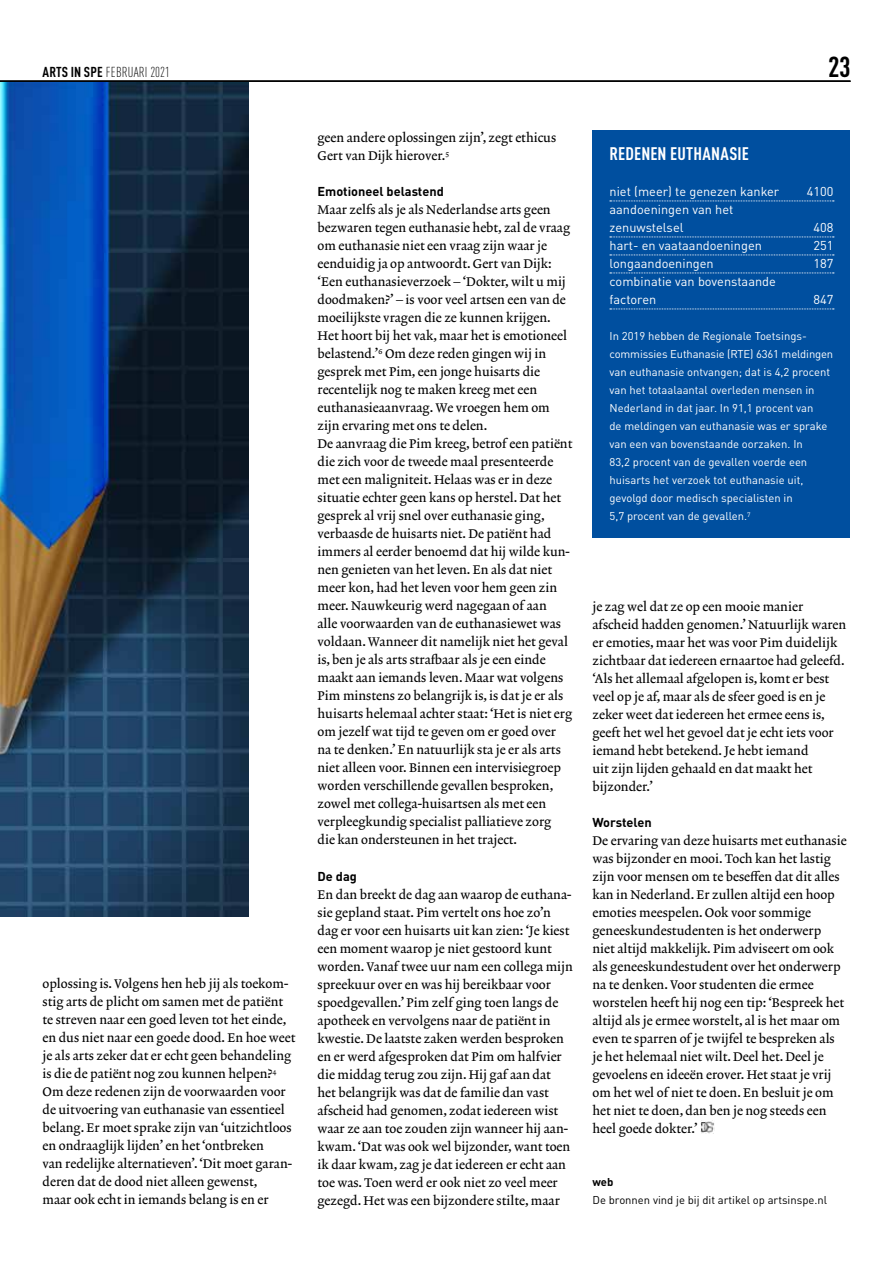
<style>
.page{position:relative;width:893px;height:1263px;background:#fff}
.page>*{position:absolute;margin:0;border:0;box-sizing:border-box;transform-origin:0 0}
.t1{font:700 condensed 28.5px "DINOT";color:#000}
.t2{font:700 condensed 18px "DINOT";letter-spacing:.005em;color:#fff}
.t3{font:300 condensed 14.25px "DINOT";letter-spacing:.01em;color:#000}
.t4{font:12.75px/18px "Lexicon No 2 Roman A";color:#000}
.t5{font:12.75px/18px "DINOT";color:#fff}
.t6{font:700 12.75px "DINOT";color:#000}
.t7{font:11.25px/18px "DINOT";color:#fff}
.t8{font:11.25px "DINOT";color:#000}
.t9{font:700 11.25px "DINOT";color:#000}
.s1{font-weight:700}
</style>
<div class="page">
<img style="left:0;top:82px;width:249px;height:834px">
<hr style="left:0;top:81px;width:850px;height:1px;background:#000">
<div style="left:592px;top:131px;width:258px;height:407px;background:#004f9f"></div>
<svg style="left:610px;top:201px;width:224px;height:1px"></svg>
<svg style="left:610px;top:237px;width:224px;height:1px"></svg>
<svg style="left:610px;top:255px;width:224px;height:1px"></svg>
<svg style="left:610px;top:273px;width:224px;height:1px"></svg>
<svg style="left:610px;top:309px;width:224px;height:1px"></svg>
<img style="left:700px;top:1121px;width:15px;height:13px">
<p class="t3" style="left:43px;top:63px;width:129px"><span class="s1">ARTS IN SPE</span> FEBRUARI 2021</p>
<h1 class="t1" style="left:828px;top:49px;width:24px">23</h1>
<p class="t4" style="left:43px;top:976px;width:254px">oplossing is. Volgens hen heb jij als toekom&shy;stig arts de plicht om samen met de patiënt te streven naar een goed leven tot het einde, en dus niet naar een goede dood. En hoe weet je als arts zeker dat er echt geen behandeling is die de patiënt nog zou kunnen helpen?<sup>4<br></sup>Om deze redenen zijn de voorwaarden voor de uitvoering van euthanasie van essentieel belang. Er moet sprake zijn van ‘uitzichtloos en ondraaglijk lijden’ en het ‘ontbreken<br>van redelijke alternatieven’. ‘Dit moet garan&shy;deren dat de dood niet alleen gewenst,<br>maar ook echt in iemands belang is en er</p>
<p class="t4" style="left:317px;top:130px;width:240px">geen andere oplossingen zijn’, zegt ethicus<br>Gert van Dijk hierover.<sup>5</sup></p>
<p class="t6" style="left:317px;top:183px;width:128px">Emotioneel belastend</p>
<p class="t4" style="left:317px;top:202px;width:256px">Maar zelfs als je als Nederlandse arts geen bezwaren tegen euthanasie hebt, zal de vraag om euthanasie niet een vraag zijn waar je eenduidig ja op antwoordt. Gert van Dijk: ‘Een euthanasieverzoek – ‘Dokter, wilt u mij doodmaken?’ – is voor veel artsen een van de moeilijkste vragen die ze kunnen krijgen.<br>Het hoort bij het vak, maar het is emotioneel belastend.’<sup>6</sup> Om deze reden gingen wij in gesprek met Pim, een jonge huisarts die recentelijk nog te maken kreeg met een euthanasieaanvraag. We vroegen hem om zijn ervaring met ons te delen.<br>De aanvraag die Pim kreeg, betrof een patiënt die zich voor de tweede maal presenteerde met een maligniteit. Helaas was er in deze situatie echter geen kans op herstel. Dat het gesprek al vrij snel over euthanasie ging, verbaasde de huisarts niet. De patiënt had immers al eerder benoemd dat hij wilde kun&shy;nen genieten van het leven. En als dat niet meer kon, had het leven voor hem geen zin meer. Nauwkeurig werd nagegaan of aan<br>alle voorwaarden van de euthanasiewet was voldaan. Wanneer dit namelijk niet het geval is, ben je als arts strafbaar als je een einde maakt aan iemands leven. Maar wat volgens Pim minstens zo belangrijk is, is dat je er als huisarts helemaal achter staat: ‘Het is niet erg om jezelf wat tijd te geven om er goed over na te denken.’ En natuurlijk sta je er als arts niet alleen voor. Binnen een intervisiegroep worden verschillende gevallen besproken, zowel met collega-huisartsen als met een verpleegkundig specialist palliatieve zorg<br>die kan ondersteunen in het traject.</p>
<p class="t6" style="left:317px;top:867px;width:41px">De dag</p>
<p class="t4" style="left:317px;top:886px;width:257px">En dan breekt de dag aan waarop de euthana&shy;sie gepland staat. Pim vertelt ons hoe zo’n dag er voor een huisarts uit kan zien: ‘Je kiest een moment waarop je niet gestoord kunt worden. Vanaf twee uur nam een collega mijn spreekuur over en was hij bereikbaar voor spoedgevallen.’ Pim zelf ging toen langs de apotheek en vervolgens naar de patiënt in kwestie. De laatste zaken werden besproken en er werd afgesproken dat Pim om halfvier die middag terug zou zijn. Hij gaf aan dat<br>het belangrijk was dat de familie dan vast afscheid had genomen, zodat iedereen wist waar ze aan toe zouden zijn wanneer hij aan&shy;kwam. ‘Dat was ook wel bijzonder, want toen ik daar kwam, zag je dat iedereen er echt aan toe was. Toen werd er ook niet zo veel meer gezegd. Het was een bijzondere stilte, maar</p>
<h2 class="t2" style="left:610px;top:143px;width:141px">REDENEN EUTHANASIE</h2>
<p class="t5" style="left:609px;top:182px;width:171px">niet (meer) te genezen kanker</p>
<p class="t5" style="left:807px;top:182px;width:28px">4100</p>
<p class="t5" style="left:609px;top:200px;width:125px">aandoeningen van het zenuwstelsel</p>
<p class="t5" style="left:813px;top:218px;width:22px">408</p>
<p class="t5" style="left:609px;top:236px;width:154px">hart- en vaataandoeningen</p>
<p class="t5" style="left:813px;top:236px;width:22px">251</p>
<p class="t5" style="left:609px;top:254px;width:106px">longaandoeningen</p>
<p class="t5" style="left:813px;top:254px;width:22px">187</p>
<p class="t5" style="left:609px;top:272px;width:168px">combinatie van bovenstaande factoren</p>
<p class="t5" style="left:813px;top:290px;width:22px">847</p>
<p class="t7" style="left:609px;top:327px;width:225px">In 2019 hebben de Regionale Toetsings&shy;commissies Euthanasie (RTE) 6361 meldingen van euthanasie ontvangen; dat is 4,2 procent van het totaalaantal overleden mensen in Nederland in dat jaar. In 91,1 procent van<br>de meldingen van euthanasie was er sprake van een van bovenstaande oorzaken. In<br>83,2 procent van de gevallen voerde een huisarts het verzoek tot euthanasie uit, gevolgd door medisch specialisten in<br>5,7 procent van de gevallen.<sup>7</sup></p>
<p class="t4" style="left:592px;top:598px;width:255px">je zag wel dat ze op een mooie manier afscheid hadden genomen.’ Natuurlijk waren er emoties, maar het was voor Pim duidelijk zichtbaar dat iedereen ernaartoe had geleefd. ‘Als het allemaal afgelopen is, komt er best veel op je af, maar als de sfeer goed is en je zeker weet dat iedereen het ermee eens is, geeft het wel het gevoel dat je echt iets voor iemand hebt betekend. Je hebt iemand<br>uit zijn lijden gehaald en dat maakt het bijzonder.’</p>
<p class="t6" style="left:592px;top:814px;width:61px">Worstelen</p>
<p class="t4" style="left:592px;top:832px;width:256px">De ervaring van deze huisarts met euthanasie was bijzonder en mooi. Toch kan het lastig zijn voor mensen om te beseffen dat dit alles kan in Nederland. Er zullen altijd een hoop emoties meespelen. Ook voor sommige geneeskundestudenten is het onderwerp niet altijd makkelijk. Pim adviseert om ook als geneeskundestudent over het onderwerp na te denken. Voor studenten die ermee worstelen heeft hij nog een tip: ‘Bespreek het altijd als je ermee worstelt, al is het maar om even te sparren of je twijfel te bespreken als je het helemaal niet wilt. Deel het. Deel je gevoelens en ideeën erover. Het staat je vrij om het wel of niet te doen. En besluit je om het niet te doen, dan ben je nog steeds een heel goede dokter.’</p>
<p class="t9" style="left:592px;top:1175px;width:22px">web</p>
<p class="t8" style="left:592px;top:1193px;width:236px">De bronnen vind je bij dit artikel op artsinspe.nl</p>
</div>
